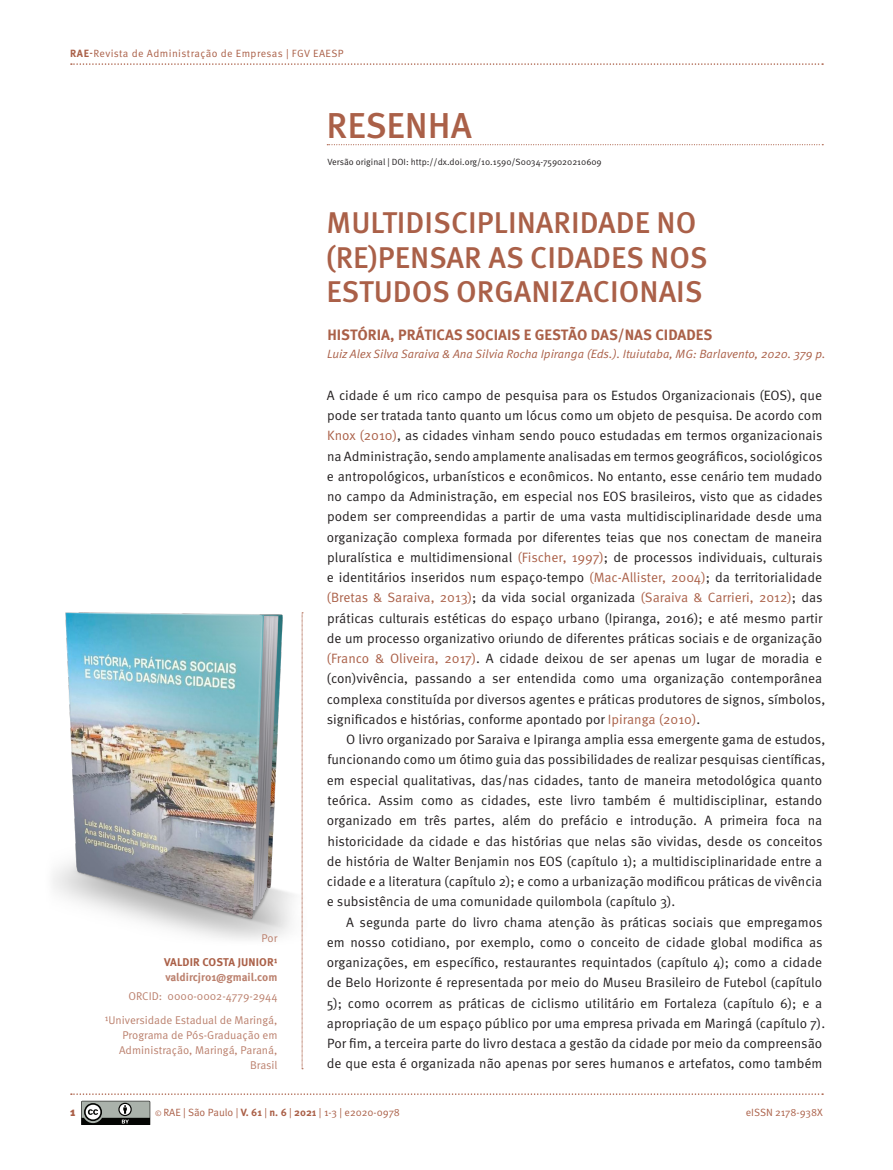
<style>
.page{position:relative;width:893px;height:1170px;background:#fff}
.page>*{position:absolute;margin:0;border:0;box-sizing:border-box;transform-origin:0 0}
._00_Tit_Seção{font:500 36px "Meta Pro";color:#aa6048}
._03_Resenha_Titulo{font:500 30px/34.5px "Meta Pro";color:#aa6048}
._04_Resenha_Tit_Livr{font:700 15px "Meta Pro";color:#aa6048}
._07_Resenha_Texto{font:13.5px/20.2px "Meta Pro";color:#231f20}
._05_Resenha_Autor_Ed{font:italic 12px "Meta Pro";color:#aa6048}
.t1{font:900 12px "Meta Pro";color:#aa6048}
._09_Autor_Email{font:11.25px/15px "Meta Pro";color:#bb806d;text-align:right}
._09_Autor_Email-2{font:700 11.25px "Meta Pro";letter-spacing:-.005em;color:#bb806d}
._08_Autor_Nome{font:700 11.25px "Meta Pro";letter-spacing:.01em;color:#aa6048}
.t2{font:10.5px "Meta Pro";letter-spacing:.03em;color:#aa6048}
.t3{font:10.5px "Meta Pro";color:#aa6048}
.t4{font:10.5px "Meta Pro";letter-spacing:-.005em;color:#aa6048}
._01_versao{font:9px "Meta Pro";color:#231f20}
.s1{font-weight:700}
.s2{font-weight:500}
.s3{color:#aa6048}
.s4{font-size:7.5px}
</style>
<div class="page">
<svg style="left:71px;top:1093px;width:752px;height:1px"></svg>
<svg style="left:81px;top:1100px;width:70px;height:25px;background:#7a7e7a"></svg>
<svg style="left:71px;top:63px;width:752px;height:2px"></svg>
<img style="left:53px;top:612px;width:251px;height:348px">
<svg style="left:327px;top:144px;width:496px;height:1px"></svg>
<svg style="left:302px;top:612px;width:1px;height:457px"></svg>
<p class="t2" style="left:70px;top:47px;width:275px"><span class="s1">RAE</span><span class="s2">-</span>Revista de Administração de Empresas | FGV EAESP</p>
<p class="_00_Tit_Seção" style="left:327px;top:102px;width:147px">RESENHA</p>
<p class="_09_Autor_Email" style="left:262px;top:930px;width:17px">Por</p>
<p class="_08_Autor_Nome" style="left:164px;top:955px;width:115px">VALDIR COSTA JUNIOR¹</p>
<p class="_09_Autor_Email-2" style="left:165px;top:970px;width:114px">valdircjr01@gmail.com</p>
<p class="_09_Autor_Email" style="left:128px;top:989px;width:151px">ORCID: 0000-0002-4779-2944</p>
<p class="_09_Autor_Email" style="left:105px;top:1012px;width:174px">¹Universidade Estadual de Maringá,<br>Programa de Pós-Graduação em<br>Administração, Maringá, Paraná,<br>Brasil</p>
<p class="_01_versao" style="left:328px;top:156px;width:276px">Versão original | DOI: http://dx.doi.org/10.1590/S0034-759020210609</p>
<p class="_03_Resenha_Titulo" style="left:326px;top:206px;width:383px">MULTIDISCIPLINARIDADE NO (RE)PENSAR AS CIDADES NOS<br>ESTUDOS ORGANIZACIONAIS</p>
<p class="_04_Resenha_Tit_Livr" style="left:327px;top:325px;width:386px">HISTÓRIA, PRÁTICAS SOCIAIS E GESTÃO DAS/NAS CIDADES</p>
<p class="_05_Resenha_Autor_Ed" style="left:327px;top:346px;width:500px">Luiz Alex Silva Saraiva &amp; Ana Silvia Rocha Ipiranga (Eds.). Ituiutaba, MG: Barlavento, 2020. 379 p.</p>
<p class="_07_Resenha_Texto" style="left:327px;top:385px;width:500px">A cidade é um rico campo de pesquisa para os Estudos Organizacionais (EOS), que pode ser tratada tanto quanto um lócus como um objeto de pesquisa. De acordo com <span class="s3">Knox (2010)</span>, as cidades vinham sendo pouco estudadas em termos organizacionais na Administração, sendo amplamente analisadas em termos geográficos, sociológicos e antropológicos, urbanísticos e econômicos. No entanto, esse cenário tem mudado no campo da Administração, em especial nos EOS brasileiros, visto que as cidades podem ser compreendidas a partir de uma vasta multidisciplinaridade desde uma organização complexa formada por diferentes teias que nos conectam de maneira pluralística e multidimensional <span class="s3">(Fischer, 1997)</span>; de processos individuais, culturais e identitários inseridos num espaço-tempo <span class="s3">(Mac-Allister, 2004)</span>; da territorialidade <span class="s3">(Bretas &amp; Saraiva, 2013)</span>; da vida social organizada <span class="s3">(Saraiva &amp; Carrieri, 2012)</span>; das práticas culturais estéticas do espaço urbano (Ipiranga, 2016); e até mesmo partir de um processo organizativo oriundo de diferentes práticas sociais e de organização <span class="s3">(Franco &amp; Oliveira, 2017)</span>. A cidade deixou de ser apenas um lugar de moradia e (con)vivência, passando a ser entendida como uma organização contemporânea complexa constituída por diversos agentes e práticas produtores de signos, símbolos, significados e histórias, conforme apontado por <span class="s3">Ipiranga (2010)</span>.</p>
<p class="_07_Resenha_Texto" style="left:327px;top:729px;width:500px;text-indent:19px">O livro organizado por Saraiva e Ipiranga amplia essa emergente gama de estudos, funcionando como um ótimo guia das possibilidades de realizar pesquisas científicas, em especial qualitativas, das/nas cidades, tanto de maneira metodológica quanto teórica. Assim como as cidades, este livro também é multidisciplinar, estando organizado em três partes, além do prefácio e introdução. A primeira foca na historicidade da cidade e das histórias que nelas são vividas, desde os conceitos de história de Walter Benjamin nos EOS (capítulo 1); a multidisciplinaridade entre a cidade e a literatura (capítulo 2); e como a urbanização modificou práticas de vivência e subsistência de uma comunidade quilombola (capítulo 3).</p>
<p class="_07_Resenha_Texto" style="left:327px;top:912px;width:500px;text-indent:19px">A segunda parte do livro chama atenção às práticas sociais que empregamos em nosso cotidiano, por exemplo, como o conceito de cidade global modifica as organizações, em específico, restaurantes requintados (capítulo 4); como a cidade de Belo Horizonte é representada por meio do Museu Brasileiro de Futebol (capítulo 5); como ocorrem as práticas de ciclismo utilitário em Fortaleza (capítulo 6); e a apropriação de um espaço público por uma empresa privada em Maringá (capítulo 7).<br>Por fim, a terceira parte do livro destaca a gestão da cidade por meio da compreensão de que esta é organizada não apenas por seres humanos e artefatos, como também</p>
<p class="t1" style="left:70px;top:1104px;width:7px">1</p>
<p class="t3" style="left:155px;top:1105px;width:246px"><span class="s4">©</span> RAE | São Paulo | <span class="s1">V. 61</span> | <span class="s1">n. 6</span> | <span class="s1">2021</span> | 1-3 | e2020-0978</p>
<p class="t4" style="left:746px;top:1105px;width:79px">eISSN 2178-938X</p>
</div>
